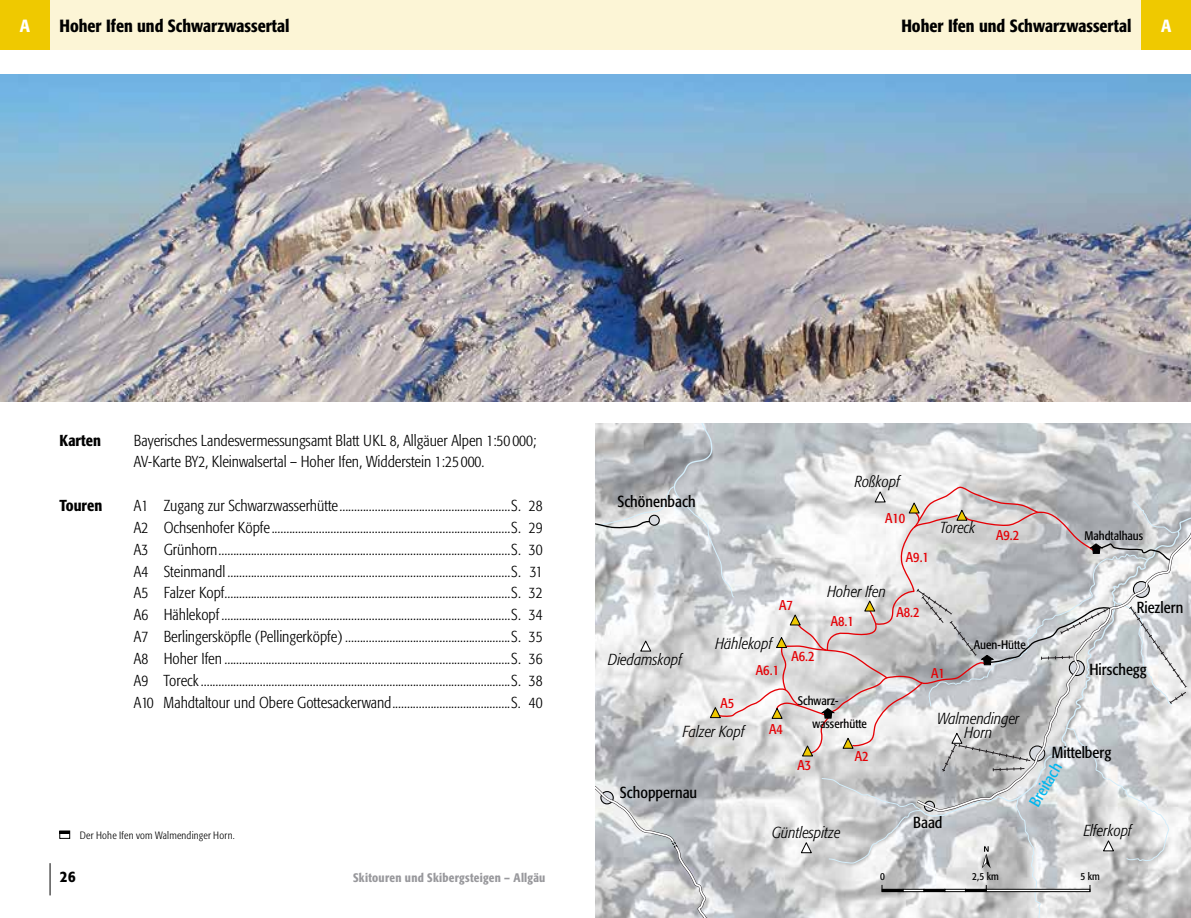
<style>
.page{position:relative;width:1191px;height:918px;background:#fff}
.page>*{position:absolute;margin:0;border:0;box-sizing:border-box;transform-origin:0 0}
.t1{font:500 17.5px "Formata Condensed BQ";color:#000}
.t2{font:500 17.5px "Formata Condensed BQ";color:#fff}
.t3{font:italic 300 15.92px/14px "Formata Condensed BQ";color:#000;text-align:center}
.t4{font:15.92px "Formata Condensed BQ";color:#000}
.t5{font:15.92px "Formata Condensed BQ";color:#00b6ee}
.t6{font:300 15.75px/21.9px "Formata Condensed BQ";color:#000}
.t7{font:500 15.75px "Formata Condensed BQ";color:#000}
.t8{font:14px "Formata Condensed BQ";color:#e60005}
.t9{font:12.25px/23.4px "Formata Condensed BQ";color:#000}
.t10{font:500 12.25px "Formata Condensed BQ";letter-spacing:.02em;color:#98989c}
.t11{font:300 10.5px "Formata Condensed BQ";letter-spacing:.02em;color:#000}
.t12{font:10.5px "Formata Condensed BQ";color:#000}
</style>
<div class="page">
<div style="left:595px;top:0;width:596px;height:50px;background:#fcf5d6"></div>
<div style="left:1141px;top:0;width:50px;height:50px;background:#efc900"></div>
<div style="left:0;top:0;width:595px;height:50px;background:#fcf5d6"></div>
<div style="left:0;top:0;width:50px;height:50px;background:#efc900"></div>
<hr style="left:50px;top:863px;width:1px;height:32px;background:#000">
<svg style="left:595px;top:424px;width:595px;height:494px"></svg>
<img style="left:0;top:74px;width:1191px;height:328px">
<svg style="left:59px;top:830px;width:11px;height:9px"></svg>
<p class="t2" style="left:20px;top:15px;width:12px">A</p>
<p class="t1" style="left:60px;top:15px;width:232px">Hoher Ifen und Schwarzwassertal</p>
<p class="t1" style="left:901px;top:15px;width:232px">Hoher Ifen und Schwarzwassertal</p>
<p class="t2" style="left:1161px;top:15px;width:12px">A</p>
<p class="t7" style="left:60px;top:430px;width:43px">Karten</p>
<p class="t6" style="left:134px;top:429px;width:404px">Bayerisches Landesvermessungsamt Blatt UKL 8, Allgäuer Alpen 1:50 000;<br>AV-Karte BY2, Kleinwalsertal – Hoher Ifen, Widderstein 1:25 000.</p>
<p class="t7" style="left:60px;top:496px;width:44px">Touren</p>
<p class="t6" style="left:134px;top:495px;width:410px;text-align:justify">A1 Zugang zur Schwarzwasserhütte..........................................................S. 28<br>A2 Ochsenhofer Köpfe.................................................................................S. 29<br>A3 Grünhorn...................................................................................................S. 30<br>A4 Steinmandl ................................................................................................S. 31<br>A5 Falzer Kopf.................................................................................................S. 32<br>A6 Hählekopf ..................................................................................................S. 34<br>A7 Berlingersköpfle (Pellingerköpfe) ........................................................S. 35<br>A8 Hoher Ifen .................................................................................................S. 36<br>A9 Toreck.........................................................................................................S. 38<br>A10 Mahdtaltour und Obere Gottesackerwand........................................S. 40</p>
<p class="t11" style="left:80px;top:829px;width:156px">Der Hohe Ifen vom Walmendinger Horn.</p>
<p class="t7" style="left:60px;top:867px;width:17px">26</p>
<p class="t10" style="left:353px;top:870px;width:194px">Skitouren und Skibergsteigen – Allgäu</p>
<p class="t4" style="left:617px;top:492px;width:80px">Schönenbach</p>
<p class="t3" style="left:608px;top:653px;width:75px">Diedamskopf</p>
<p class="t8" style="left:779px;top:597px;width:15px">A7</p>
<p class="t3" style="left:715px;top:636px;width:59px">Hählekopf</p>
<p class="t8" style="left:756px;top:662px;width:25px">A6.1</p>
<p class="t8" style="left:791px;top:647px;width:25px">A6.2</p>
<p class="t3" style="left:854px;top:475px;width:47px">Roßkopf</p>
<p class="t8" style="left:885px;top:509px;width:22px">A10</p>
<p class="t3" style="left:827px;top:585px;width:60px">Hoher Ifen</p>
<p class="t8" style="left:830px;top:613px;width:25px">A8.1</p>
<p class="t8" style="left:906px;top:549px;width:25px">A9.1</p>
<p class="t8" style="left:896px;top:604px;width:25px">A8.2</p>
<p class="t3" style="left:940px;top:520px;width:37px">Toreck</p>
<p class="t8" style="left:996px;top:527px;width:25px">A9.2</p>
<p class="t9" style="left:974px;top:633px;width:53px">Auen-Hütte</p>
<p class="t8" style="left:931px;top:664px;width:15px">A1</p>
<p class="t8" style="left:720px;top:694px;width:15px">A5</p>
<p class="t3" style="left:682px;top:725px;width:64px">Falzer Kopf</p>
<p class="t8" style="left:769px;top:721px;width:15px">A4</p>
<p class="t9" style="left:812px;top:688px;width:56px;text-indent:-15px">Schwarz&shy;wasserhütte</p>
<p class="t3" style="left:937px;top:711px;width:84px">Walmendinger<br>Horn</p>
<p class="t9" style="left:1084px;top:524px;width:60px">Mahdtalhaus</p>
<p class="t4" style="left:1136px;top:597px;width:48px">Riezlern</p>
<p class="t4" style="left:1089px;top:659px;width:59px">Hirschegg</p>
<p class="t4" style="left:620px;top:783px;width:79px">Schoppernau</p>
<p class="t8" style="left:797px;top:757px;width:15px">A3</p>
<p class="t8" style="left:854px;top:748px;width:15px">A2</p>
<p class="t4" style="left:1052px;top:743px;width:61px">Mittelberg</p>
<p class="t5" style="left:1025px;top:800px;width:49px;rotate:-59deg">Breitach</p>
<p class="t4" style="left:913px;top:813px;width:31px">Baad</p>
<p class="t3" style="left:772px;top:826px;width:70px">Güntlespitze</p>
<p class="t3" style="left:1083px;top:823px;width:50px">Elferkopf</p>
<p class="t12" style="left:880px;top:870px;width:6px">0</p>
<p class="t12" style="left:972px;top:870px;width:28px">2,5 km</p>
<p class="t12" style="left:1080px;top:870px;width:21px">5 km</p>
</div>
